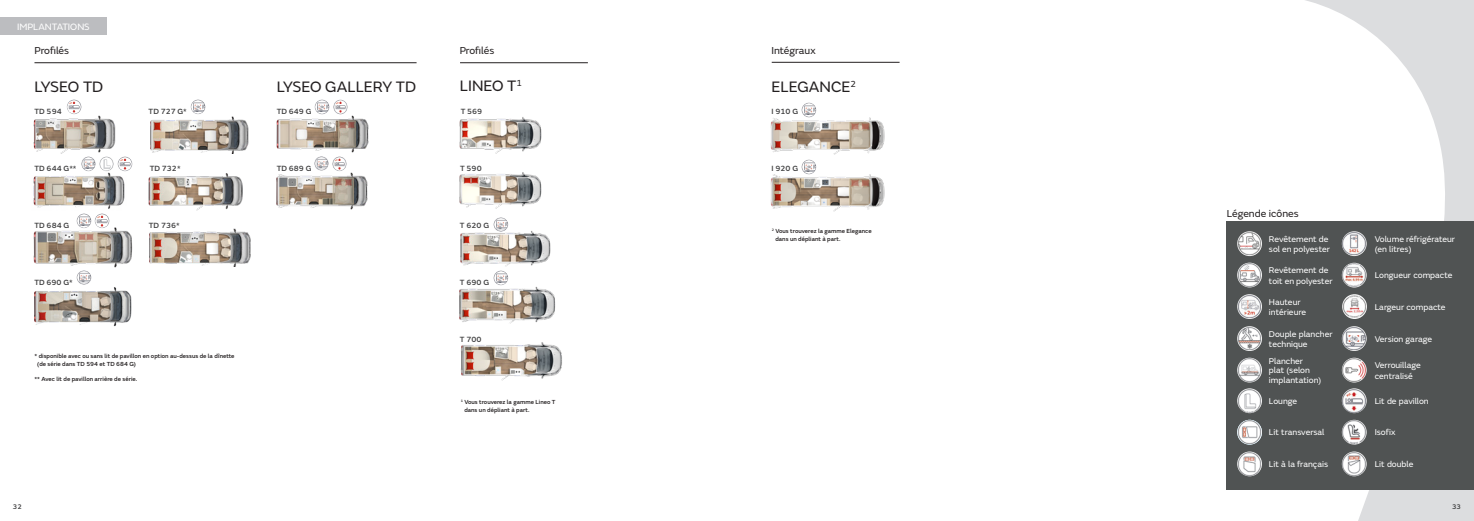
<style>
.page{position:relative;width:1474px;height:521px;background:#fff}
.page>*{position:absolute;margin:0;border:0;box-sizing:border-box;transform-origin:0 0}
.t1{font:15.75px "FS Emeric";color:#231f20}
.t2{font:10.5px "FS Emeric";color:#231f20}
.t3{font:9.62px "FS Emeric";letter-spacing:-.005em;color:#fff}
.t4{font:8.75px/10.5px "FS Emeric";color:#fff}
.t5{font:500 7.88px "FS Emeric";color:#3e3e3f}
.t6{font:500 7px "FS Emeric";color:#3e3e3f}
.t7{font:500 6.12px/7.9px "FS Emeric";color:#231f20}
</style>
<div class="page">
<svg style="left:1305px;top:0;width:168px;height:521px"></svg>
<div style="left:0;top:17px;width:107px;height:18px;background:#bcbdc0"></div>
<img style="left:460px;top:231px;width:91px;height:36px">
<img style="left:460px;top:286px;width:96px;height:37px">
<img style="left:461px;top:342px;width:101px;height:39px">
<img style="left:459px;top:172px;width:83px;height:37px">
<img style="left:459px;top:117px;width:83px;height:37px">
<div style="left:1226px;top:221px;width:247px;height:269px;background:#505353"></div>
<img style="left:1341px;top:388px;width:25px;height:25px;border-radius:12px">
<img style="left:1341px;top:231px;width:25px;height:25px;border-radius:12px">
<img style="left:1341px;top:326px;width:25px;height:25px;border-radius:12px">
<img style="left:1341px;top:263px;width:25px;height:24px;border-radius:12px">
<img style="left:1341px;top:358px;width:25px;height:24px;border-radius:12px">
<img style="left:1237px;top:294px;width:24px;height:25px;border-radius:12px">
<img style="left:1237px;top:263px;width:24px;height:24px;border-radius:12px">
<img style="left:1237px;top:231px;width:24px;height:25px;border-radius:12px">
<img style="left:1237px;top:326px;width:24px;height:25px;border-radius:12px">
<img style="left:1237px;top:358px;width:24px;height:24px;border-radius:12px">
<img style="left:1237px;top:388px;width:24px;height:25px;border-radius:12px">
<img style="left:1237px;top:420px;width:24px;height:24px;border-radius:12px">
<img style="left:1341px;top:420px;width:25px;height:24px;border-radius:12px">
<img style="left:1237px;top:451px;width:24px;height:25px;border-radius:12px">
<img style="left:1341px;top:451px;width:25px;height:25px;border-radius:12px">
<img style="left:1342px;top:294px;width:24px;height:25px;border-radius:12px">
<img style="left:33px;top:223px;width:100px;height:50px">
<img style="left:34px;top:287px;width:98px;height:40px">
<img style="left:148px;top:173px;width:95px;height:38px">
<img style="left:77px;top:213px;width:14px;height:15px;border-radius:7px">
<img style="left:191px;top:99px;width:14px;height:15px;border-radius:7px">
<img style="left:81px;top:156px;width:15px;height:15px;border-radius:7px">
<img style="left:99px;top:156px;width:15px;height:15px;border-radius:7px">
<img style="left:95px;top:213px;width:15px;height:15px;border-radius:7px">
<hr style="left:34px;top:62px;width:382px;height:1px;background:#231f20">
<hr style="left:460px;top:62px;width:128px;height:1px;background:#231f20">
<img style="left:33px;top:114px;width:83px;height:46px">
<img style="left:493px;top:270px;width:15px;height:15px;border-radius:7px">
<img style="left:118px;top:156px;width:14px;height:15px;border-radius:7px">
<img style="left:67px;top:99px;width:15px;height:15px;border-radius:7px">
<img style="left:33px;top:171px;width:93px;height:46px">
<img style="left:276px;top:112px;width:93px;height:41px">
<img style="left:276px;top:170px;width:92px;height:40px">
<img style="left:314px;top:156px;width:15px;height:15px;border-radius:7px">
<img style="left:314px;top:99px;width:15px;height:15px;border-radius:7px">
<img style="left:77px;top:270px;width:14px;height:15px;border-radius:7px">
<img style="left:333px;top:100px;width:15px;height:14px;border-radius:7px">
<img style="left:332px;top:156px;width:15px;height:15px;border-radius:7px">
<img style="left:493px;top:217px;width:15px;height:15px;border-radius:7px">
<hr style="left:771px;top:62px;width:128px;height:1px;background:#231f20">
<img style="left:150px;top:116px;width:99px;height:37px">
<img style="left:149px;top:228px;width:102px;height:38px">
<img style="left:770px;top:114px;width:115px;height:46px">
<img style="left:770px;top:170px;width:115px;height:42px">
<img style="left:801px;top:103px;width:15px;height:14px;border-radius:7px">
<img style="left:801px;top:160px;width:15px;height:14px;border-radius:7px">
<p class="t3" style="left:17px;top:19px;width:74px">IMPLANTATIONS</p>
<p class="t2" style="left:34px;top:43px;width:36px">Profilés</p>
<h1 class="t1" style="left:34px;top:75px;width:70px">LYSEO TD</h1>
<p class="t5" style="left:34px;top:106px;width:29px">TD 594</p>
<p class="t5" style="left:34px;top:163px;width:44px">TD 644 G**</p>
<p class="t5" style="left:149px;top:106px;width:40px">TD 727 G*</p>
<p class="t5" style="left:150px;top:163px;width:32px">TD 732*</p>
<h1 class="t1" style="left:277px;top:75px;width:141px">LYSEO GALLERY TD</h1>
<p class="t5" style="left:277px;top:106px;width:36px">TD 649 G</p>
<p class="t5" style="left:277px;top:163px;width:36px">TD 689 G</p>
<p class="t2" style="left:459px;top:43px;width:36px">Profilés</p>
<h1 class="t1" style="left:460px;top:75px;width:64px">LINEO T<sup>1</sup></h1>
<p class="t5" style="left:460px;top:106px;width:23px">T 569</p>
<p class="t5" style="left:460px;top:163px;width:23px">T 590</p>
<p class="t5" style="left:34px;top:220px;width:36px">TD 684 G</p>
<p class="t5" style="left:149px;top:220px;width:32px">TD 736*</p>
<p class="t5" style="left:460px;top:220px;width:31px">T 620 G</p>
<p class="t5" style="left:34px;top:276px;width:40px">TD 690 G*</p>
<p class="t7" style="left:37px;top:351px;width:199px;text-indent:-3px">* disponible avec ou sans lit de pavillon en option au-dessus de la dînette (de série dans TD 594 et TD 684 G)</p>
<p class="t7" style="left:34px;top:374px;width:104px">** Avec lit de pavillon arrière de série.</p>
<p class="t5" style="left:460px;top:276px;width:31px">T 690 G</p>
<p class="t5" style="left:460px;top:333px;width:23px">T 700</p>
<p class="t7" style="left:464px;top:397px;width:93px;text-indent:-4px"><sup>1</sup> Vous trouverez la gamme Lineo T dans un dépliant à part.</p>
<p class="t2" style="left:771px;top:43px;width:46px">Intégraux</p>
<h1 class="t1" style="left:771px;top:75px;width:86px">ELEGANCE<sup>2</sup></h1>
<p class="t5" style="left:771px;top:106px;width:28px">I 910 G</p>
<p class="t5" style="left:771px;top:163px;width:28px">I 920 G</p>
<p class="t7" style="left:775px;top:226px;width:98px;text-indent:-4px"><sup>2</sup> Vous trouverez la gamme Elegance dans un dépliant à part.</p>
<p class="t2" style="left:1226px;top:206px;width:73px">Légende icônes</p>
<p class="t4" style="left:1268px;top:233px;width:62px">Revêtement de sol en polyester</p>
<p class="t4" style="left:1268px;top:264px;width:65px">Revêtement de toit en polyester</p>
<p class="t4" style="left:1268px;top:296px;width:39px">Hauteur intérieure</p>
<p class="t4" style="left:1268px;top:329px;width:65px;line-height:9.5px">Douple plancher technique</p>
<p class="t4" style="left:1268px;top:356px;width:54px;line-height:9.5px">Plancher<br>plat (selon implantation)</p>
<p class="t4" style="left:1268px;top:395px;width:30px">Lounge</p>
<p class="t4" style="left:1268px;top:427px;width:57px">Lit transversal</p>
<p class="t4" style="left:1268px;top:458px;width:61px">Lit à la français</p>
<p class="t4" style="left:1374px;top:233px;width:82px">Volume réfrigérateur (en litres)</p>
<p class="t4" style="left:1374px;top:270px;width:79px">Longueur compacte</p>
<p class="t4" style="left:1374px;top:301px;width:72px">Largeur compacte</p>
<p class="t4" style="left:1374px;top:333px;width:59px">Version garage</p>
<p class="t4" style="left:1374px;top:358px;width:47px;line-height:11.4px">Verrouillage centralisé</p>
<p class="t4" style="left:1374px;top:395px;width:56px">Lit de pavillon</p>
<p class="t4" style="left:1374px;top:427px;width:22px">Isofix</p>
<p class="t4" style="left:1374px;top:458px;width:40px">Lit double</p>
<p class="t6" style="left:13px;top:501px;width:10px">32</p>
<p class="t6" style="left:1451px;top:501px;width:10px">33</p>
</div>
